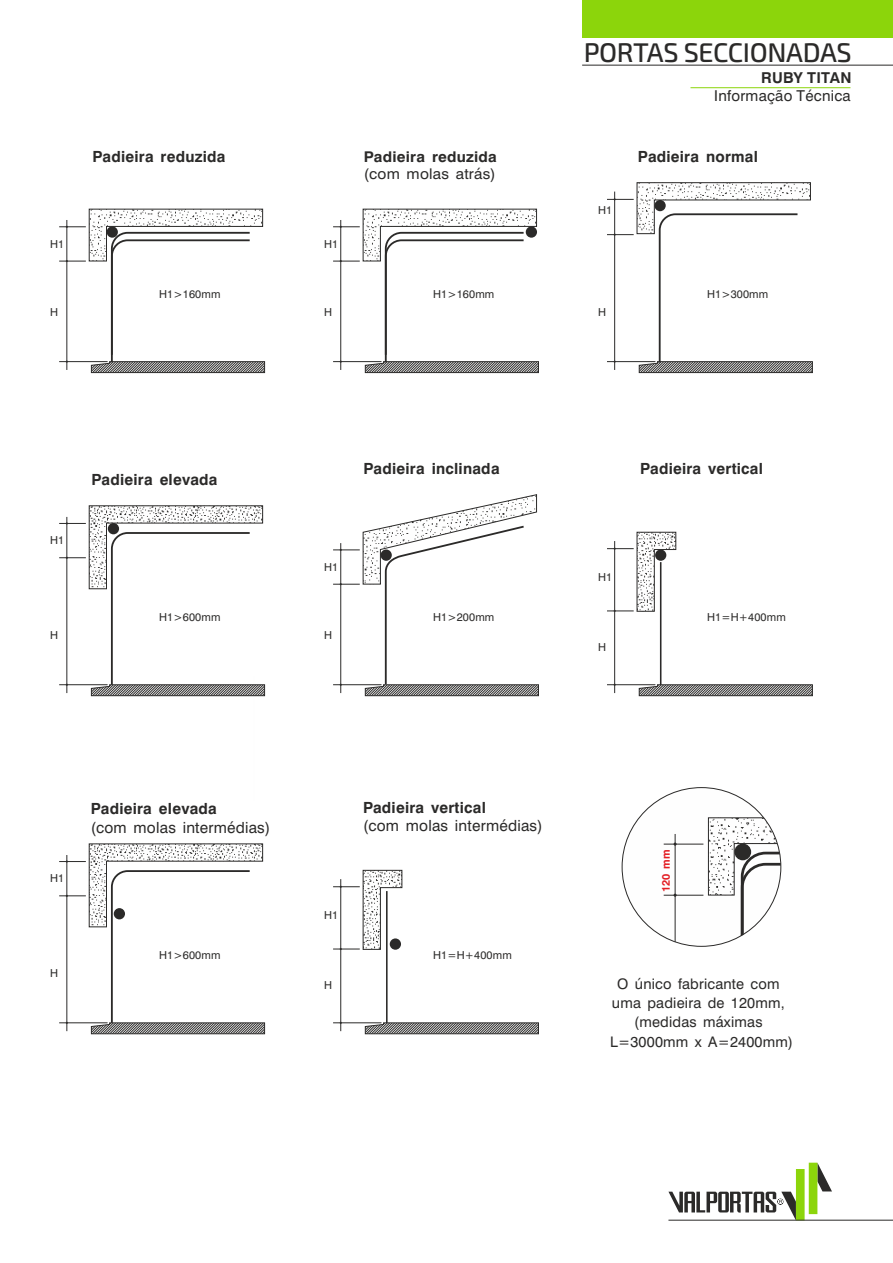
<style>
.page{position:relative;width:893px;height:1263px;background:#fff}
.page>*{position:absolute;margin:0;border:0;box-sizing:border-box;transform-origin:0 0}
.t1{font:500 27px "Exo 2";letter-spacing:-.015em;color:#2b2a29}
.t2{font:700 15.45px "Swiss 721 BT";letter-spacing:.015em;color:#2b2a29}
.t3{font:15.45px "Swiss 721 BT";letter-spacing:.015em;color:#2b2a29}
.t4{font:15px "Swiss 721 BT";letter-spacing:.02em;color:#2b2a29}
.t5{font:700 15px "Swiss 721 BT";letter-spacing:.02em;color:#2b2a29}
.t6{font:700 14.85px "Swiss 721 BT";letter-spacing:.015em;color:#2b2a29;scale:1.04 1}
.t7{font:14.85px "Swiss 721 BT";letter-spacing:.015em;color:#2b2a29;scale:1.04 1}
.t8{font:14.55px/19.4px "Swiss 721 BT";letter-spacing:.015em;color:#2b2a29;text-align:center}
.t9{font:10.95px "Swiss 721 BT";letter-spacing:.015em;color:#2b2a29}
.t10{font:700 10.95px "Swiss 721 BT";color:#e31e24}
</style>
<div class="page">
<hr style="left:582px;top:65px;width:311px;height:1px;background:#2b2a29">
<hr style="left:690px;top:87px;width:160px;height:1px;background:#8cd50b">
<div style="left:582px;top:0;width:311px;height:38px;background:#8cd50b"></div>
<svg style="left:59px;top:209px;width:206px;height:164px"></svg>
<div style="left:107px;top:226px;width:11px;height:12px;background:#2b2a29;border-radius:50%"></div>
<svg style="left:333px;top:209px;width:206px;height:164px"></svg>
<div style="left:526px;top:226px;width:11px;height:12px;background:#2b2a29;border-radius:50%"></div>
<svg style="left:607px;top:182px;width:206px;height:191px"></svg>
<div style="left:654px;top:200px;width:12px;height:11px;background:#2b2a29;border-radius:50%"></div>
<svg style="left:59px;top:505px;width:206px;height:191px"></svg>
<div style="left:108px;top:523px;width:11px;height:11px;background:#2b2a29;border-radius:50%"></div>
<svg style="left:333px;top:494px;width:206px;height:202px"></svg>
<div style="left:381px;top:549px;width:11px;height:12px;background:#2b2a29;border-radius:50%"></div>
<hr style="left:660px;top:562px;width:2px;height:123px;background:#2b2a29">
<svg style="left:639px;top:684px;width:174px;height:12px;background:#7a7a79"></svg>
<hr style="left:614px;top:541px;width:1px;height:152px;background:#2b2a29">
<hr style="left:607px;top:684px;width:48px;height:1px;background:#2b2a29">
<svg style="left:607px;top:532px;width:69px;height:80px"></svg>
<svg style="left:708px;top:817px;width:73px;height:129px"></svg>
<hr style="left:675px;top:834px;width:1px;height:112px;background:#2b2a29">
<hr style="left:664px;top:844px;width:39px;height:1px;background:#2b2a29">
<hr style="left:664px;top:895px;width:39px;height:1px;background:#2b2a29">
<div style="left:734px;top:843px;width:17px;height:17px;background:#2b2a29;border-radius:50%"></div>
<svg style="left:59px;top:843px;width:206px;height:191px"></svg>
<div style="left:114px;top:908px;width:11px;height:11px;background:#2b2a29;border-radius:50%"></div>
<hr style="left:386px;top:891px;width:2px;height:132px;background:#2b2a29">
<svg style="left:365px;top:1022px;width:174px;height:12px;background:#7c7b7b"></svg>
<hr style="left:340px;top:879px;width:1px;height:152px;background:#2b2a29">
<hr style="left:333px;top:1022px;width:48px;height:1px;background:#2b2a29">
<svg style="left:333px;top:870px;width:69px;height:80px"></svg>
<svg style="left:668px;top:1163px;width:164px;height:57px"></svg>
<hr style="left:668px;top:1220px;width:225px;height:1px;background:#2b2a29">
<h1 class="t1" style="left:584px;top:43px;width:270px">PORTAS SECCIONADAS</h1>
<p class="t5" style="left:761px;top:72px;width:92px">RUBY TITAN</p>
<p class="t4" style="left:714px;top:90px;width:138px">Informação Técnica</p>
<p class="t2" style="left:92px;top:150px;width:135px">Padieira reduzida</p>
<p class="t6" style="left:364px;top:150px;width:129px">Padieira reduzida</p>
<p class="t7" style="left:364px;top:168px;width:128px">(com molas atrás)</p>
<p class="t2" style="left:638px;top:150px;width:122px">Padieira normal</p>
<p class="t9" style="left:598px;top:206px;width:16px">H1</p>
<p class="t9" style="left:50px;top:239px;width:16px">H1</p>
<p class="t9" style="left:324px;top:239px;width:16px">H1</p>
<p class="t9" style="left:159px;top:290px;width:63px">H1&gt;160mm</p>
<p class="t9" style="left:433px;top:290px;width:63px">H1&gt;160mm</p>
<p class="t9" style="left:707px;top:290px;width:63px">H1&gt;300mm</p>
<p class="t9" style="left:50px;top:308px;width:9px">H</p>
<p class="t9" style="left:324px;top:308px;width:9px">H</p>
<p class="t9" style="left:598px;top:308px;width:9px">H</p>
<p class="t2" style="left:92px;top:473px;width:128px">Padieira elevada</p>
<p class="t2" style="left:364px;top:462px;width:138px">Padieira inclinada</p>
<p class="t2" style="left:640px;top:462px;width:124px">Padieira vertical</p>
<p class="t9" style="left:50px;top:536px;width:16px">H1</p>
<p class="t9" style="left:324px;top:562px;width:16px">H1</p>
<p class="t9" style="left:598px;top:573px;width:16px">H1</p>
<p class="t9" style="left:159px;top:613px;width:63px">H1&gt;600mm</p>
<p class="t9" style="left:433px;top:613px;width:63px">H1&gt;200mm</p>
<p class="t9" style="left:707px;top:613px;width:80px">H1=H+400mm</p>
<p class="t9" style="left:50px;top:631px;width:9px">H</p>
<p class="t9" style="left:324px;top:631px;width:9px">H</p>
<p class="t9" style="left:598px;top:643px;width:9px">H</p>
<p class="t9" style="left:50px;top:874px;width:16px">H1</p>
<p class="t9" style="left:50px;top:969px;width:9px">H</p>
<p class="t2" style="left:91px;top:802px;width:128px">Padieira elevada</p>
<p class="t3" style="left:91px;top:821px;width:181px">(com molas intermédias)</p>
<p class="t9" style="left:159px;top:951px;width:63px">H1&gt;600mm</p>
<p class="t2" style="left:363px;top:801px;width:124px">Padieira vertical</p>
<p class="t3" style="left:363px;top:819px;width:181px">(com molas intermédias)</p>
<p class="t9" style="left:324px;top:911px;width:16px">H1</p>
<p class="t9" style="left:324px;top:981px;width:9px">H</p>
<p class="t9" style="left:433px;top:951px;width:80px">H1=H+400mm</p>
<p class="t10" style="left:661px;top:892px;width:45px;rotate:-90deg">120 mm</p>
<p class="t8" style="left:610px;top:975px;width:185px">O único fabricante com uma padieira de 120mm, (medidas máximas<br>L=3000mm x A=2400mm)</p>
</div>
